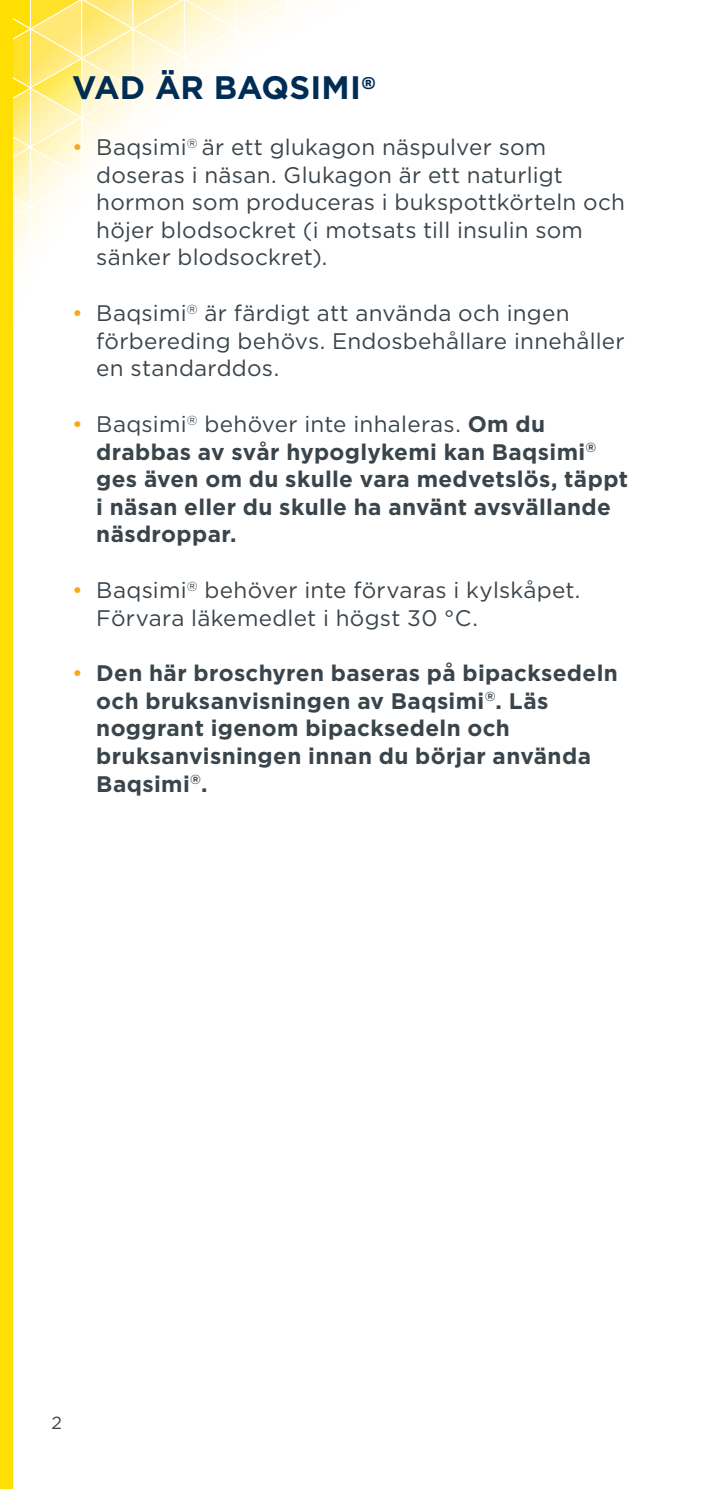
<style>
.page{position:relative;width:702px;height:1489px;background:#fff}
.page>*{position:absolute;margin:0;border:0;box-sizing:border-box;transform-origin:0 0}
.t1{font:700 32.5px "Gotham HTF";color:#002d55}
.t2{font:22.5px/27.5px "Gotham HTF";letter-spacing:.01em;color:#3a444b}
.t3{font:700 22.5px/27.5px "Gotham HTF";letter-spacing:.015em;color:#3a444b}
.t4{font:17.5px "Gotham HTF";color:#3a444b}
.s1{color:#f9a81b}
.s2{font-weight:400;color:#f9a81b}
.s3{font-weight:400}
</style>
<div class="page">
<svg style="left:12px;top:0;width:296px;height:474px"></svg>
<div style="left:0;top:0;width:12px;height:1488px;background:#ffdf01"></div>
<h1 class="t1" style="left:72px;top:69px;width:306px">VAD ÄR BAQSIMI<sup>®</sup></h1>
<p class="t2" style="left:96px;top:133px;width:530px;text-indent:-24px"><span class="s1">•</span> Baqsimi<sup>®</sup> är ett glukagon näspulver som doseras i näsan. Glukagon är ett naturligt hormon som produceras i bukspottkörteln och höjer blodsockret (i motsats till insulin som sänker blodsockret).</p>
<p class="t2" style="left:96px;top:299px;width:530px;text-indent:-24px"><span class="s1">•</span> Baqsimi<sup>®</sup> är färdigt att använda och ingen förbereding behövs. Endosbehållare innehåller en standarddos.</p>
<p class="t3" style="left:96px;top:410px;width:533px;text-indent:-24px"><span class="s2">•</span> <span class="s3">Baqsimi</span><sup>®</sup> <span class="s3">behöver inte inhaleras.</span> Om du drabbas av svår hypoglykemi kan Baqsimi<sup>® </sup>ges även om du skulle vara medvetslös, täppt i näsan eller du skulle ha använt avsvällande näsdroppar.</p>
<p class="t2" style="left:96px;top:576px;width:485px;text-indent:-24px"><span class="s1">•</span> Baqsimi<sup>®</sup> behöver inte förvaras i kylskåpet.<br>Förvara läkemedlet i högst 30 °C.</p>
<p class="t3" style="left:96px;top:659px;width:523px;text-indent:-24px"><span class="s2">•</span> Den här broschyren baseras på bipacksedeln och bruksanvisningen av Baqsimi<sup>®</sup>. Läs noggrant igenom bipacksedeln och bruksanvisningen innan du börjar använda Baqsimi<sup>®</sup>.</p>
<p class="t4" style="left:52px;top:1412px;width:12px">2</p>
</div>
